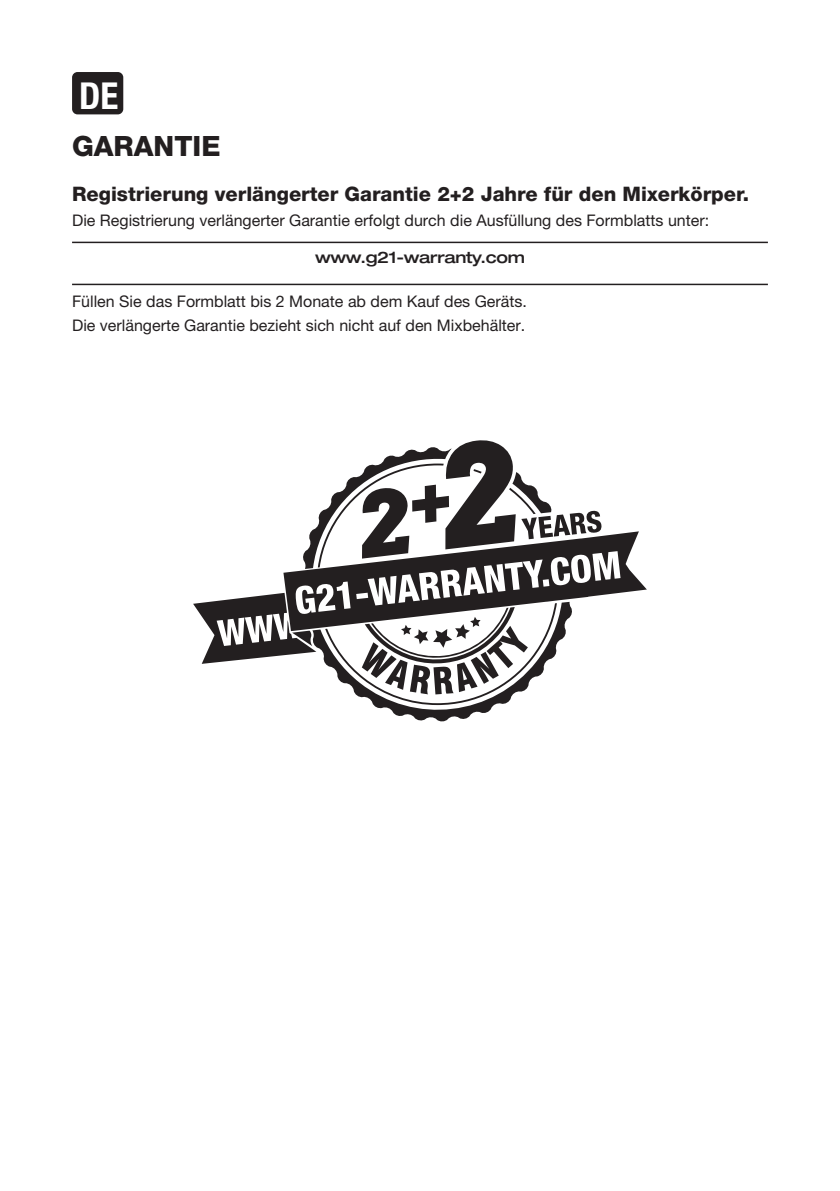
<style>
.page{position:relative;width:840px;height:1191px;background:#fff}
.page>*{position:absolute;margin:0;border:0;box-sizing:border-box;transform-origin:0 0}
.t1{font:700 condensed 37.2px "Helvetica Neue LT Pro";color:#fff}
.t2{font:800 28px "Helvetica Neue LT Pro";color:#231f20}
.t3{font:800 20px "Helvetica Neue LT Pro";color:#231f20}
.t4{font:16px/24.8px "Helvetica Neue LT Pro";color:#231f20}
.t5{font:500 expanded 16px "Helvetica Neue LT Pro";letter-spacing:-.02em;color:#231f20}
</style>
<div class="page">
<hr style="left:72px;top:242px;width:695px;height:1px;background:#231f20">
<hr style="left:72px;top:284px;width:695px;height:1px;background:#231f20">
<div style="left:72px;top:72px;width:51px;height:42px;background:#231f20;border-radius:5px"></div>
<svg style="left:193px;top:440px;width:453px;height:282px"></svg>
<h1 class="t1" style="left:79px;top:73px;width:41px">DE</h1>
<h2 class="t2" style="left:72px;top:129px;width:150px">GARANTIE</h2>
<p class="t3" style="left:72px;top:182px;width:678px">Registrierung verlängerter Garantie 2+2 Jahre für den Mixerkörper.</p>
<p class="t4" style="left:72px;top:208px;width:638px">Die Registrierung verlängerter Garantie erfolgt durch die Ausfüllung des Formblatts unter:</p>
<p class="t5" style="left:315px;top:247px;width:211px">www.g21-warranty.com</p>
<p class="t4" style="left:72px;top:288px;width:456px">Füllen Sie das Formblatt bis 2 Monate ab dem Kauf des Geräts.<br>Die verlängerte Garantie bezieht sich nicht auf den Mixbehälter.</p>
</div>
